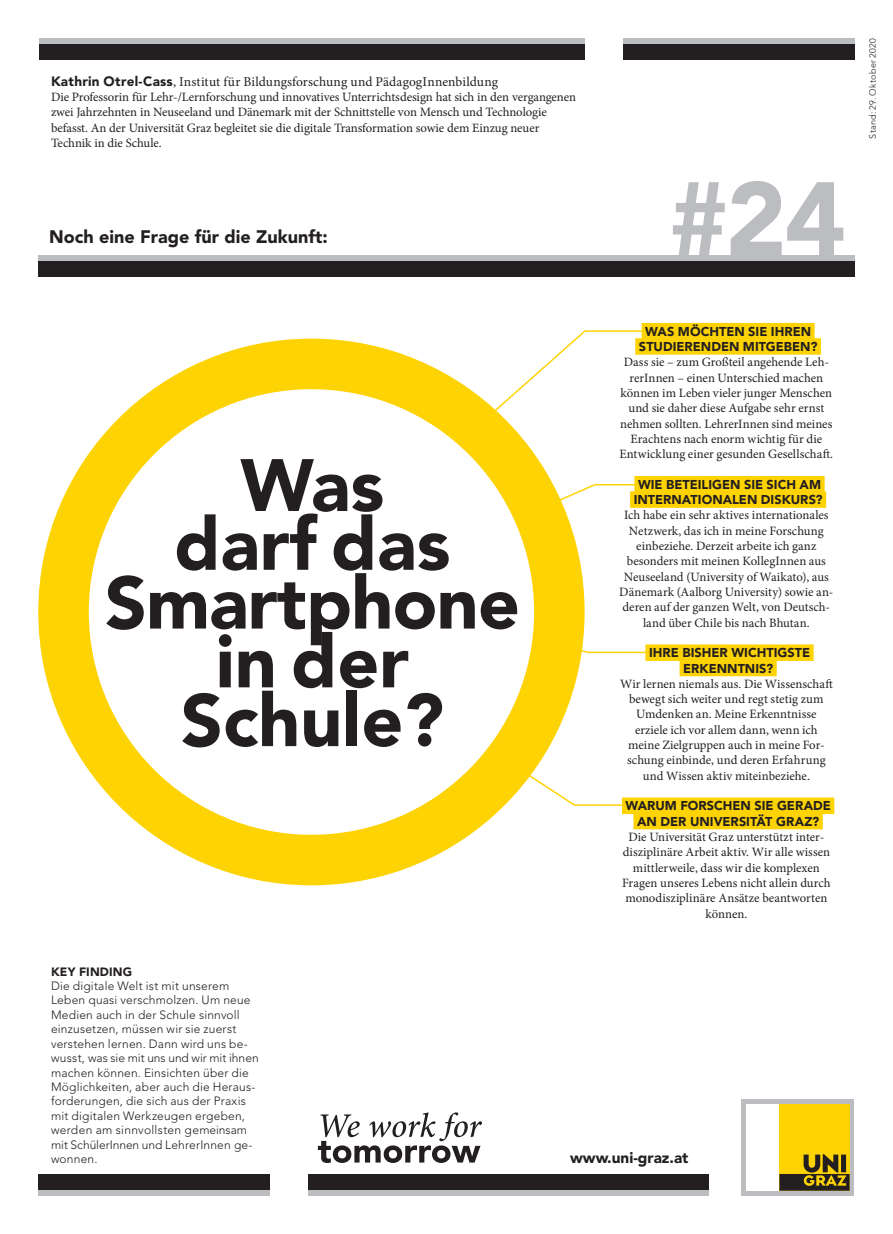
<style>
.page{position:relative;width:893px;height:1234px;background:#fff}
.page>*{position:absolute;margin:0;border:0;box-sizing:border-box;transform-origin:0 0}
.t1{font:900 103.2px "Avenir LT Std";color:#bcbdc0}
.t2{font:900 73.2px/58.8px "Avenir LT Std";color:#231f20;text-align:center}
.t3{font:900 18px "Avenir LT Std";color:#231f20}
.t4{font:900 15.3px "Avenir LT Std";color:#231f20}
.t5{font:13.5px "Minion Pro";letter-spacing:.005em;color:#231f20}
.t6{font:12.75px/15.3px "Minion Pro";letter-spacing:-.005em;color:#231f20;text-align:center}
.t7{font:900 12.75px/15.3px "Avenir LT Std";color:#231f20;text-align:center}
.t8{font:300 12px/14.4px "Avenir LT Std";letter-spacing:.015em;color:#231f20}
.t9{font:900 12px "Avenir LT Std";letter-spacing:.015em;color:#231f20}
.t10{font:300 9px "Avenir LT Std";letter-spacing:.03em;color:#231f20}
.s1{font-family:"Avenir LT Std";font-weight:900}
</style>
<div class="page">
<div style="left:623px;top:43px;width:231px;height:17px;background:#231f20"></div>
<div style="left:623px;top:38px;width:231px;height:5px;background:#bcbdc0"></div>
<div style="left:39px;top:43px;width:546px;height:17px;background:#231f20"></div>
<div style="left:39px;top:38px;width:546px;height:5px;background:#bcbdc0"></div>
<div style="left:38px;top:260px;width:816px;height:17px;background:#231f20"></div>
<div style="left:38px;top:255px;width:816px;height:5px;background:#bcbdc0"></div>
<div style="left:308px;top:1173px;width:400px;height:17px;background:#231f20"></div>
<div style="left:308px;top:1190px;width:400px;height:5px;background:#bcbdc0"></div>
<div style="left:38px;top:1173px;width:232px;height:17px;background:#231f20"></div>
<div style="left:38px;top:1190px;width:232px;height:5px;background:#bcbdc0"></div>
<div style="left:741px;top:1098px;width:113px;height:97px;background:#bcbdc0"></div>
<div style="left:779px;top:1103px;width:70px;height:87px;background:#fed304"></div>
<svg style="left:779px;top:1154px;width:70px;height:36px"></svg>
<div style="left:746px;top:1103px;width:33px;height:87px;background:#fff"></div>
<svg style="left:318px;top:1112px;width:164px;height:50px"></svg>
<div style="left:38px;top:338px;width:547px;height:547px;background:#fed304;border-radius:50%"></div>
<div style="left:89px;top:389px;width:445px;height:445px;background:#fff;border-radius:50%"></div>
<svg style="left:470px;top:329px;width:204px;height:104px"></svg>
<svg style="left:504px;top:756px;width:118px;height:50px"></svg>
<svg style="left:581px;top:636px;width:64px;height:17px"></svg>
<svg style="left:552px;top:483px;width:132px;height:30px"></svg>
<div style="left:642px;top:323px;width:173px;height:16px;background:#fed304"></div>
<div style="left:635px;top:338px;width:186px;height:16px;background:#fed304"></div>
<div style="left:634px;top:476px;width:191px;height:16px;background:#fed304"></div>
<div style="left:630px;top:491px;width:196px;height:16px;background:#fed304"></div>
<div style="left:645px;top:644px;width:169px;height:16px;background:#fed304"></div>
<div style="left:680px;top:659px;width:97px;height:17px;background:#fed304"></div>
<div style="left:622px;top:797px;width:212px;height:16px;background:#fed304"></div>
<div style="left:633px;top:812px;width:190px;height:17px;background:#fed304"></div>
<p class="t5" style="left:51px;top:72px;width:449px"><span class="s1">Kathrin Otrel-Cass</span>, Institut für Bildungsforschung und PädagogInnenbildung</p>
<p class="t6" style="left:51px;top:89px;width:527px;text-align:left">Die Professorin für Lehr-/Lernforschung und innovatives Unterrichtsdesign hat sich in den vergangenen zwei Jahrzehnten in Neuseeland und Dänemark mit der Schnittstelle von Mensch und Technologie befasst. An der Universität Graz begleitet sie die digitale Transformation sowie dem Einzug neuer Technik in die Schule.</p>
<h3 class="t3" style="left:49px;top:226px;width:280px">Noch eine Frage für die Zukunft:</h3>
<h1 class="t1" style="left:668px;top:157px;width:179px">#24</h1>
<p class="t10" style="left:868px;top:138px;width:102px;rotate:-90deg">Stand: 29. Oktober 2020</p>
<h2 class="t2" style="left:105px;top:455px;width:417px">Was<br>darf das<br>Smartphone in der<br>Schule?</h2>
<p class="t9" style="left:51px;top:963px;width:83px">KEY FINDING</p>
<p class="t8" style="left:51px;top:978px;width:209px">Die digitale Welt ist mit unserem Leben quasi verschmolzen. Um neue Medien auch in der Schule sinnvoll einzusetzen, müssen wir sie zuerst verstehen lernen. Dann wird uns be&shy;wusst, was sie mit uns und wir mit ihnen machen können. Einsichten über die Möglichkeiten, aber auch die Heraus&shy;forderungen, die sich aus der Praxis mit digitalen Werkzeugen ergeben, werden am sinnvollsten gemeinsam mit SchülerInnen und LehrerInnen ge&shy;wonnen.</p>
<p class="t7" style="left:639px;top:323px;width:180px">WAS MÖCHTEN SIE IHREN<br>STUDIERENDEN MITGEBEN?</p>
<p class="t6" style="left:619px;top:354px;width:215px">Dass sie – zum Großteil angehende Leh&shy;rerInnen – einen Unterschied machen können im Leben vieler junger Menschen und sie daher diese Aufgabe sehr ernst nehmen sollten. LehrerInnen sind meines Erachtens nach enorm wichtig für die Entwicklung einer gesunden Gesellschaft.</p>
<p class="t7" style="left:634px;top:476px;width:190px">WIE BETEILIGEN SIE SICH AM<br>INTERNATIONALEN DISKURS?</p>
<p class="t6" style="left:619px;top:507px;width:216px">Ich habe ein sehr aktives internationales Netzwerk, das ich in meine Forschung einbeziehe. Derzeit arbeite ich ganz besonders mit meinen KollegInnen aus Neuseeland (University of Waikato), aus Dänemark (Aalborg University) sowie an&shy;deren auf der ganzen Welt, von Deutsch&shy;land über Chile bis nach Bhutan.</p>
<p class="t7" style="left:649px;top:645px;width:162px">IHRE BISHER WICHTIGSTE<br>ERKENNTNIS?</p>
<p class="t6" style="left:620px;top:676px;width:214px">Wir lernen niemals aus. Die Wissenschaft bewegt sich weiter und regt stetig zum Umdenken an. Meine Erkenntnisse erziele ich vor allem dann, wenn ich meine Zielgruppen auch in meine For&shy;schung einbinde, und deren Erfahrung und Wissen aktiv miteinbeziehe.</p>
<p class="t7" style="left:626px;top:798px;width:207px">WARUM FORSCHEN SIE GERADE<br>AN DER UNIVERSITÄT GRAZ?</p>
<p class="t6" style="left:622px;top:829px;width:210px">Die Universität Graz unterstützt inter&shy;disziplinäre Arbeit aktiv. Wir alle wissen mittlerweile, dass wir die komplexen Fragen unseres Lebens nicht allein durch monodisziplinäre Ansätze beantworten können.</p>
<p class="t4" style="left:570px;top:1148px;width:120px">www.uni-graz.at</p>
</div>
